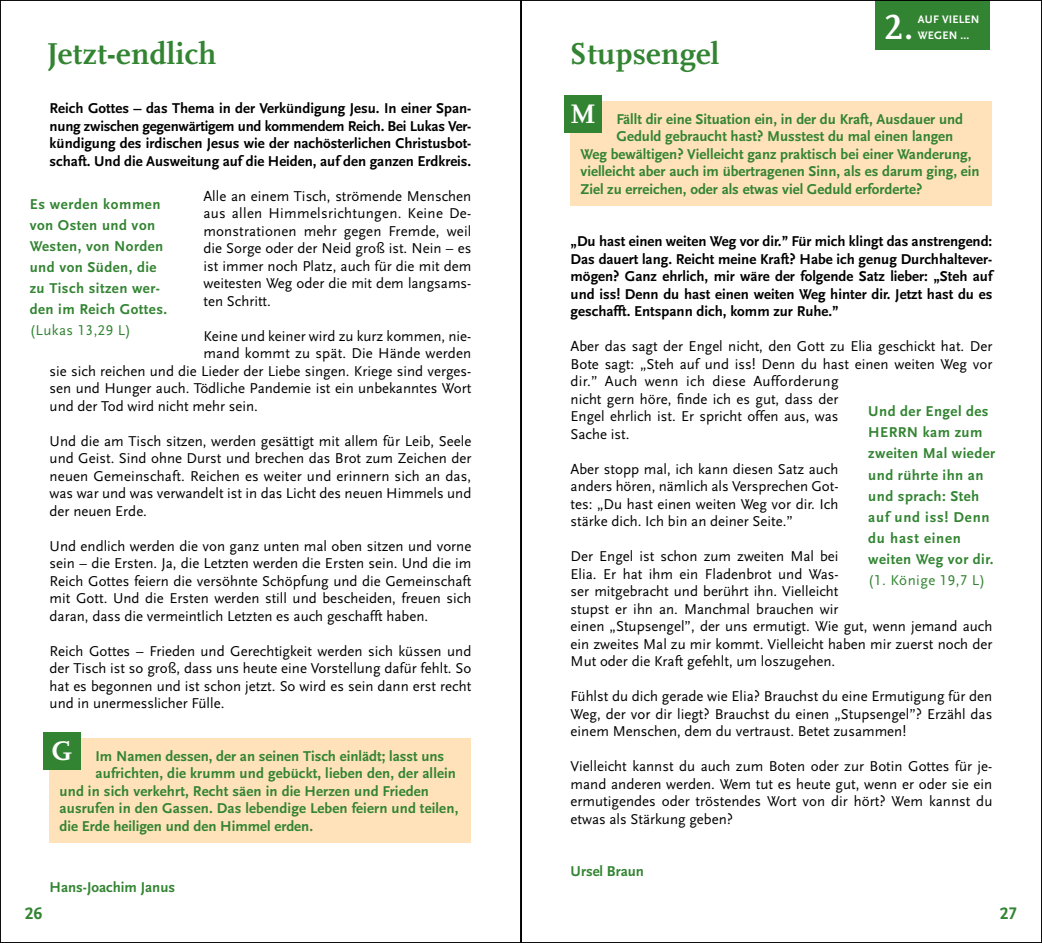
<style>
.page{position:relative;width:1042px;height:943px;background:#fff}
.page>*{position:absolute;margin:0;border:0;box-sizing:border-box;transform-origin:0 0}
.t1{font:700 36.75px "Scala Figures";color:#fff}
.t2{font:700 31.5px "Scala";letter-spacing:.01em;color:#328432}
.t3{font:700 28px "Scala";color:#fff}
.t4{font:700 17.5px "Scala Sans Figures";color:#328432}
.t5{font:14.88px/17.5px "Scala Sans";color:#000;text-align:justify}
.t6{font:700 14.88px "Scala Sans";color:#328432}
.t7{font:700 14.88px/17.5px "Scala Sans";color:#000;text-align:justify}
.t8{font:700 14.88px/21px "Scala Sans";letter-spacing:.03em;color:#328432}
.t9{font:700 11.38px/15.8px "Scala Sans";color:#fff}
.s1{font-weight:400}
.s2{font-family:"Scala Sans Caps";font-weight:400}
.s3{font-family:"Scala"}
</style>
<div class="page">
<div style="left:50px;top:738px;width:421px;height:104px;background:#ffe1ba"></div>
<div style="left:43px;top:732px;width:38px;height:37px;background:#328432"></div>
<div style="left:570px;top:102px;width:422px;height:104px;background:#ffe1ba"></div>
<div style="left:564px;top:95px;width:37px;height:38px;background:#328432"></div>
<div style="left:876px;top:0;width:114px;height:50px;background:#328432"></div>
<p class="t2" style="left:47px;top:36px;width:171px">Jetzt-endlich</p>
<p class="t7" style="left:50px;top:100px;width:423px">Reich Gottes – das Thema in der Verkündigung Jesu. In einer Span&shy;nung zwischen gegenwärtigem und kommendem Reich. Bei Lukas Ver&shy;kündigung des irdischen Jesus wie der nachösterlichen Christusbot&shy;schaft. Und die Ausweitung auf die Heiden, auf den ganzen Erdkreis.</p>
<p class="t5" style="left:203px;top:187px;width:269px">Alle an einem Tisch, strömende Menschen aus allen Himmelsrichtungen. Keine De&shy;monstrationen mehr gegen Fremde, weil die Sorge oder der Neid groß ist. Nein – es ist immer noch Platz, auch für die mit dem weitesten Weg oder die mit dem langsams&shy;ten Schritt.</p>
<p class="t5" style="left:203px;top:327px;width:269px">Keine und keiner wird zu kurz kommen, nie-</p>
<p class="t5" style="left:203px;top:345px;width:269px">mand kommt zu spät. Die Hände werden</p>
<p class="t5" style="left:50px;top:362px;width:423px">sie sich reichen und die Lieder der Liebe singen. Kriege sind verges-</p>
<p class="t5" style="left:50px;top:380px;width:423px">sen und Hunger auch. Tödliche Pandemie ist ein unbekanntes Wort</p>
<p class="t5" style="left:50px;top:397px;width:210px">und der Tod wird nicht mehr sein.</p>
<p class="t5" style="left:50px;top:432px;width:423px">Und die am Tisch sitzen, werden gesättigt mit allem für Leib, Seele und Geist. Sind ohne Durst und brechen das Brot zum Zeichen der neuen Gemeinschaft. Reichen es weiter und erinnern sich an das, was war und was verwandelt ist in das Licht des neuen Himmels und der neuen Erde.</p>
<p class="t5" style="left:50px;top:537px;width:423px">Und endlich werden die von ganz unten mal oben sitzen und vorne sein – die Ersten. Ja, die Letzten werden die Ersten sein. Und die im Reich Gottes feiern die versöhnte Schöpfung und die Gemeinschaft mit Gott. Und die Ersten werden still und bescheiden, freuen sich daran, dass die vermeintlich Letzten es auch geschafft haben.</p>
<p class="t5" style="left:50px;top:642px;width:423px">Reich Gottes – Frieden und Gerechtigkeit werden sich küssen und der Tisch ist so groß, dass uns heute eine Vorstellung dafür fehlt. So hat es begonnen und ist schon jetzt. So wird es sein dann erst recht und in unermesslicher Fülle.</p>
<p class="t8" style="left:30px;top:194px;width:139px">Es werden kommen von Osten und von<br>Westen, von Norden und von Süden, die zu Tisch sitzen wer&shy;den im Reich Gottes. <span class="s1">(Lukas</span> <span class="s2">13,29</span> <span class="s1">L)</span></p>
<p class="t3" style="left:52px;top:734px;width:22px">G</p>
<p class="t6" style="left:95px;top:748px;width:350px">Im Namen dessen, der an seinen Tisch einlädt; lasst uns</p>
<p class="t6" style="left:95px;top:765px;width:362px">aufrichten, die krumm und gebückt, lieben den, der allein</p>
<p class="t6" style="left:60px;top:783px;width:371px">und in sich verkehrt, Recht säen in die Herzen und Frieden</p>
<p class="t6" style="left:60px;top:800px;width:400px">ausrufen in den Gassen. Das lebendige Leben feiern und teilen,</p>
<p class="t6" style="left:60px;top:818px;width:255px">die Erde heiligen und den Himmel erden.</p>
<p class="t4" style="left:25px;top:905px;width:19px">26</p>
<p class="t6" style="left:50px;top:879px;width:127px">Hans-Joachim Janus</p>
<p class="t2" style="left:569px;top:36px;width:151px">Stupsengel</p>
<p class="t1" style="left:884px;top:5px;width:31px">2<span class="s3">.</span></p>
<p class="t9" style="left:918px;top:12px;width:32px">Auf vielen<br>Wegen</p>
<p class="t9" style="left:960px;top:28px;width:10px">...</p>
<p class="t3" style="left:570px;top:98px;width:27px">M</p>
<p class="t6" style="left:616px;top:111px;width:348px">Fällt dir eine Situation ein, in der du Kraft, Ausdauer und</p>
<p class="t6" style="left:616px;top:128px;width:338px">Geduld gebraucht hast? Musstest du mal einen langen</p>
<p class="t6" style="left:580px;top:146px;width:392px">Weg bewältigen? Vielleicht ganz praktisch bei einer Wanderung,</p>
<p class="t6" style="left:580px;top:163px;width:400px">vielleicht aber auch im übertragenen Sinn, als es darum ging, ein</p>
<p class="t6" style="left:580px;top:181px;width:343px">Ziel zu erreichen, oder als etwas viel Geduld erforderte?</p>
<p class="t7" style="left:570px;top:233px;width:423px">„Du hast einen weiten Weg vor dir.” Für mich klingt das anstrengend:<br>Das dauert lang. Reicht meine Kraft? Habe ich genug Durchhaltever&shy;mögen? Ganz ehrlich, mir wäre der folgende Satz lieber: „Steh auf und iss! Denn du hast einen weiten Weg hinter dir. Jetzt hast du es geschafft. Entspann dich, komm zur Ruhe.”</p>
<p class="t5" style="left:570px;top:338px;width:423px;text-align:left">Aber das sagt der Engel nicht, den Gott zu Elia geschickt hat. Der Bote sagt: „Steh auf und iss! Denn du hast einen weiten Weg vor dir.” Auch wenn ich diese Aufforderung<br>nicht gern höre, finde ich es gut, dass der<br>Engel ehrlich ist. Er spricht offen aus, was<br>Sache ist.</p>
<p class="t5" style="left:570px;top:460px;width:269px">Aber stopp mal, ich kann diesen Satz auch anders hören, nämlich als Versprechen Got&shy;tes: „Du hast einen weiten Weg vor dir. Ich stärke dich. Ich bin an deiner Seite.”</p>
<p class="t5" style="left:570px;top:548px;width:423px;text-align:left">Der Engel ist schon zum zweiten Mal bei<br>Elia. Er hat ihm ein Fladenbrot und Was-<br>ser mitgebracht und berührt ihn. Vielleicht<br>stupst er ihn an. Manchmal brauchen wir<br>einen „Stupsengel”, der uns ermutigt. Wie gut, wenn jemand auch ein zweites Mal zu mir kommt. Vielleicht haben mir zuerst noch der Mut oder die Kraft gefehlt, um loszugehen.</p>
<p class="t5" style="left:570px;top:688px;width:423px">Fühlst du dich gerade wie Elia? Brauchst du eine Ermutigung für den Weg, der vor dir liegt? Brauchst du einen „Stupsengel”? Erzähl das einem Menschen, dem du vertraust. Betet zusammen!</p>
<p class="t5" style="left:570px;top:758px;width:423px">Vielleicht kannst du auch zum Boten oder zur Botin Gottes für je&shy;mand anderen werden. Wem tut es heute gut, wenn er oder sie ein ermutigendes oder tröstendes Wort von dir hört? Wem kannst du etwas als Stärkung geben?</p>
<p class="t6" style="left:570px;top:863px;width:75px">Ursel Braun</p>
<p class="t8" style="left:868px;top:401px;width:128px">Und der Engel des<br>HERRN kam zum zweiten Mal wieder und rührte ihn an und sprach: Steh auf und iss! Denn du hast einen weiten Weg vor dir. <span class="s1">(</span><span class="s2">1</span><span class="s1">. Könige</span> <span class="s2">19,7</span> <span class="s1">L)</span></p>
<p class="t4" style="left:999px;top:905px;width:19px">27</p>
</div>
